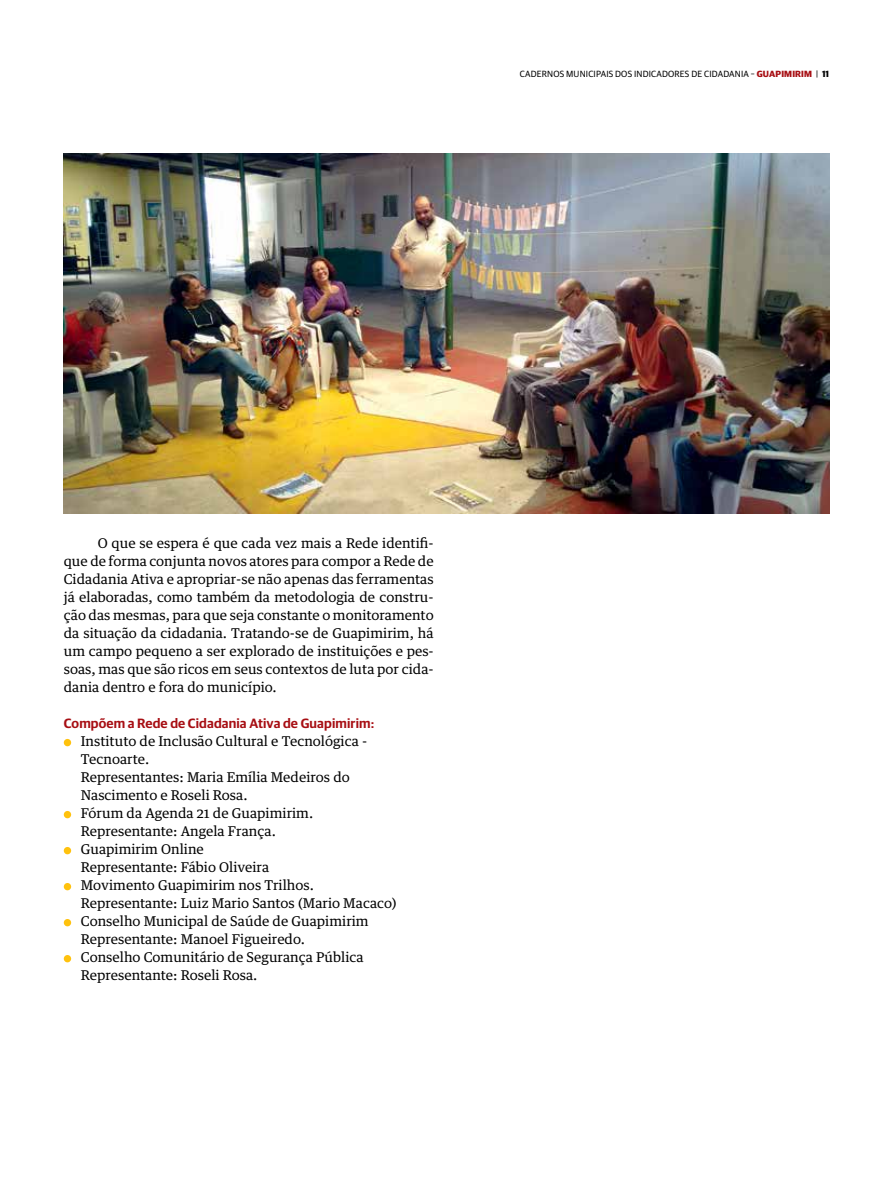
<style>
.page{position:relative;width:893px;height:1191px;background:#fff}
.page>*{position:absolute;margin:0;border:0;box-sizing:border-box;transform-origin:0 0}
.t1{font:13.5px/18px "Guardian Text Egyp";color:#000;text-align:justify}
.t2{font:600 13.5px "Guardian Sans";letter-spacing:.01em;color:#a70e13}
.t3{font:9px "Guardian Sans";letter-spacing:.02em;color:#000}
.t4{font:700 9px "Guardian Sans";color:#000}
.s1{font-weight:700;color:#a70e13}
.s2{font-weight:400}
</style>
<div class="page">
<div style="left:64px;top:739px;width:7px;height:7px;background:#ffc20e;border-radius:50%"></div>
<div style="left:64px;top:811px;width:7px;height:7px;background:#ffc20e;border-radius:50%"></div>
<div style="left:64px;top:847px;width:7px;height:7px;background:#ffc20e;border-radius:50%"></div>
<div style="left:64px;top:883px;width:7px;height:7px;background:#ffc20e;border-radius:50%"></div>
<div style="left:64px;top:919px;width:7px;height:7px;background:#ffc20e;border-radius:50%"></div>
<div style="left:64px;top:955px;width:7px;height:7px;background:#ffc20e;border-radius:50%"></div>
<img style="left:64px;top:153px;width:765px;height:360px">
<p class="t3" style="left:520px;top:67px;width:262px">CADERNOS MUNICIPAIS DOS I NDICADORES DE CIDADANIA – <span class="s1">GUAPIMIRIM</span></p>
<p class="t4" style="left:816px;top:67px;width:15px"><span class="s2">|</span> 11</p>
<p class="t1" style="left:64px;top:533px;width:371px;text-indent:34px">O que se espera é que cada vez mais a Rede identifi&shy;que de forma conjunta novos atores para compor a Rede de Cidadania Ativa e apropriar-se não apenas das ferramentas já elaboradas, como também da metodologia de constru&shy;ção das mesmas, para que seja constante o monitoramento da situação da cidadania. Tratando-se de Guapimirim, há um campo pequeno a ser explorado de instituições e pes&shy;soas, mas que são ricos em seus contextos de luta por cida&shy;dania dentro e fora do município.</p>
<p class="t2" style="left:64px;top:713px;width:312px">Compõem a Rede de Cidadania Ativa de Guapimirim:</p>
<p class="t1" style="left:81px;top:731px;width:317px;text-align:left">Instituto de Inclusão Cultural e Tecnológica - Tecnoarte.<br>Representantes: Maria Emília Medeiros do Nascimento e Roseli Rosa.<br>Fórum da Agenda 21 de Guapimirim.<br>Representante: Angela França.<br>Guapimirim Online<br>Representante: Fábio Oliveira<br>Movimento Guapimirim nos Trilhos.<br>Representante: Luiz Mario Santos (Mario Macaco)<br>Conselho Municipal de Saúde de Guapimirim Representante: Manoel Figueiredo.<br>Conselho Comunitário de Segurança Pública Representante: Roseli Rosa.</p>
</div>
